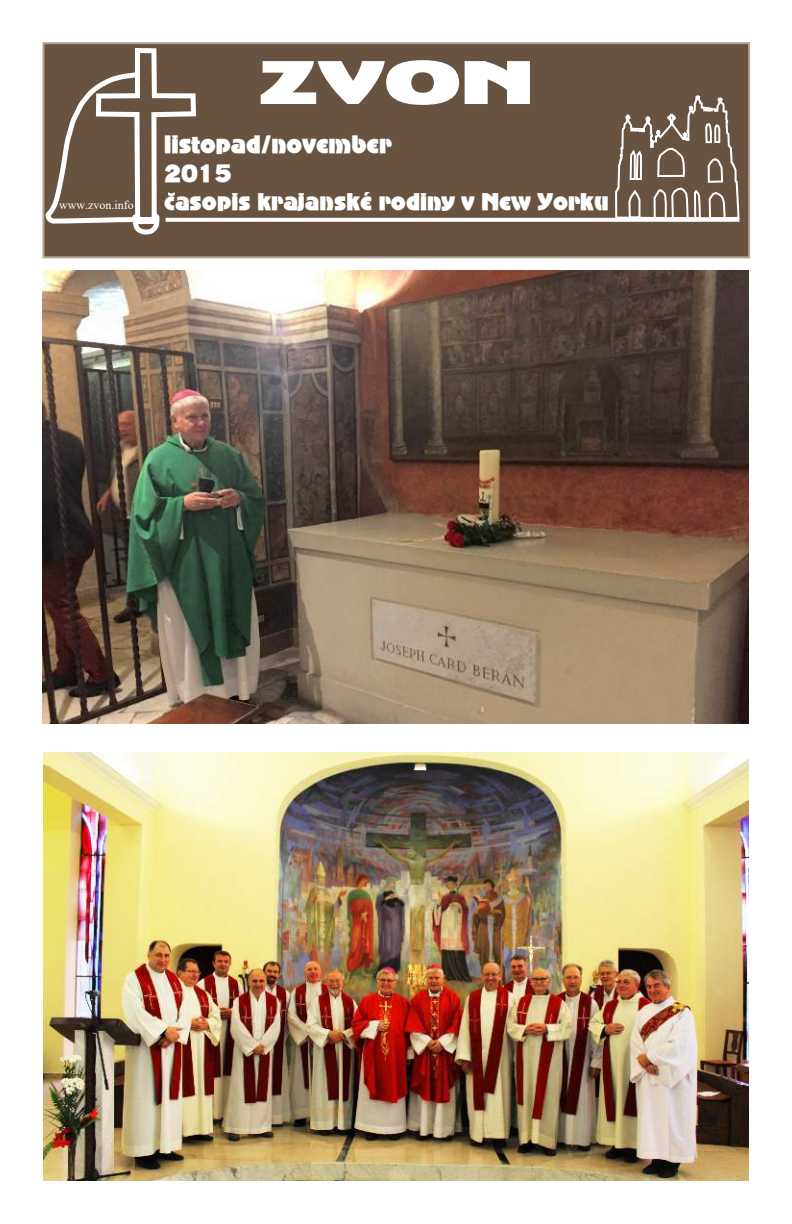
<style>
.page{position:relative;width:792px;height:1224px;background:#fff}
.page>*{position:absolute;margin:0;border:0;box-sizing:border-box;transform-origin:0 0}
.t1{font:59.6px "Adventurer Black SF";color:#fff;scale:1.58 1}
.t2{font:24px/29.2px "Adventurer Black SF";color:#fff}
.t3{font:23px "Adventurer Black SF";color:#fff}
.t4{font:12px "Times New Roman";color:#fff}
</style>
<div class="page">
<div style="left:43px;top:42px;width:707px;height:216px;background:#685340;border:2px solid #b3a293"></div>
<svg style="left:196px;top:218px;width:543px;height:4px;background:#f6f4f3"></svg>
<svg style="left:614px;top:96px;width:126px;height:124px"></svg>
<svg style="left:42px;top:48px;width:154px;height:190px"></svg>
<img style="left:42px;top:270px;width:706px;height:454px">
<img style="left:43px;top:752px;width:706px;height:429px">
<p class="t4" style="left:59px;top:201px;width:76px">www.zvon.info</p>
<h1 class="t1" style="left:259px;top:46px;width:175px">ZVON</h1>
<p class="t2" style="left:164px;top:129px;width:229px">listopad/november<br>2015</p>
<p class="t3" style="left:164px;top:188px;width:446px">casopis krajanské rodiny v New Yorku</p>
</div>
